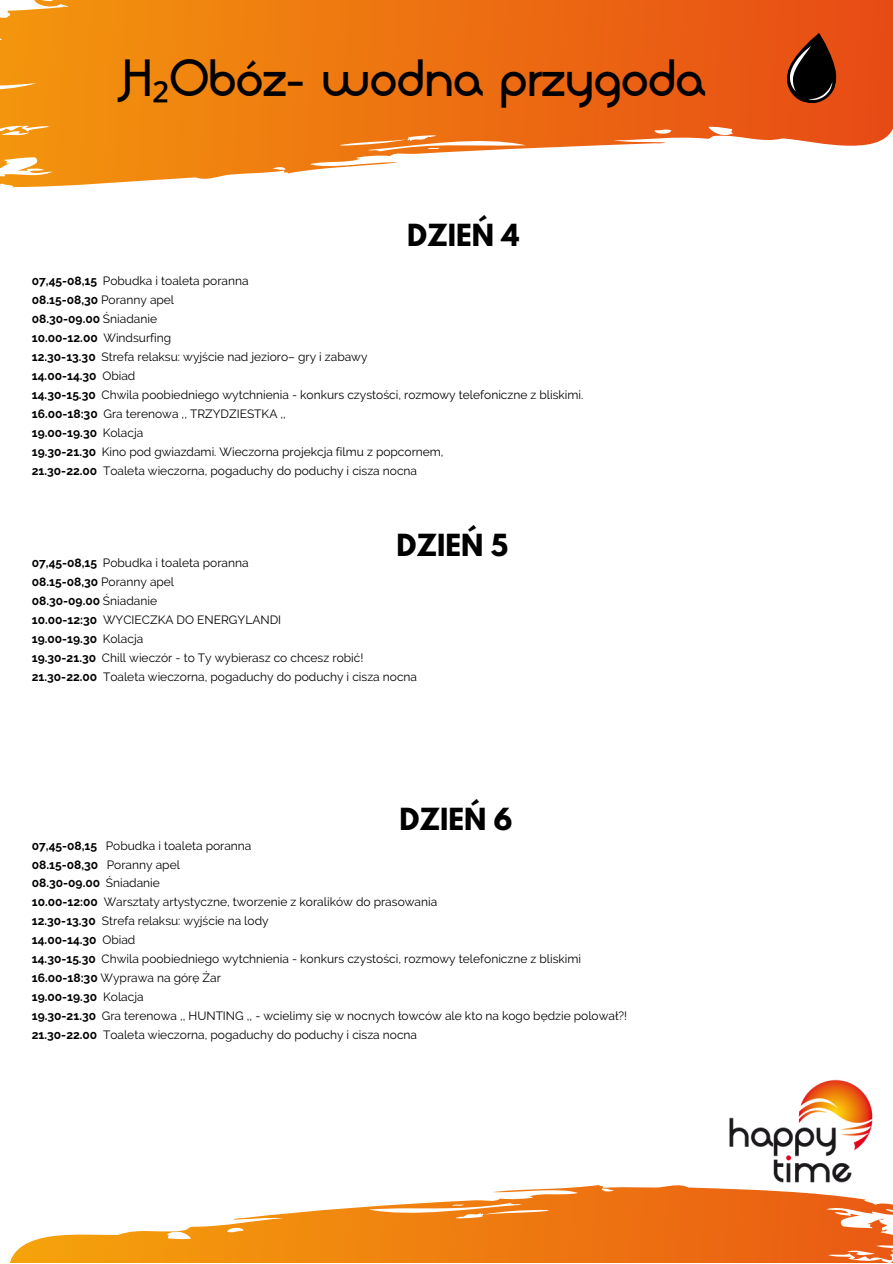
<style>
.page{position:relative;width:893px;height:1264px;background:#fff}
.page>*{position:absolute;margin:0;border:0;box-sizing:border-box;transform-origin:0 0}
.t1{font:700 48.75px "Quadranta";color:#000}
.t2{font:700 27px "League Spartan";color:#000}
.t3{font:12px/19px "Raleway";color:#000}
.s1{font-family:"Noto Sans";font-weight:400}
.s2{font-weight:700}
</style>
<div class="page">
<svg style="left:0;top:0;width:892px;height:188px"></svg>
<img style="left:729px;top:1079px;width:144px;height:103px">
<svg style="left:10px;top:1182px;width:882px;height:80px"></svg>
<svg style="left:783px;top:29px;width:60px;height:78px;background:#7b3113"></svg>
<h1 class="t1" style="left:123px;top:48px;width:583px">H<span class="s1">₂</span>Obóz- wodna przygoda</h1>
<h2 class="t2" style="left:407px;top:222px;width:114px">DZIEŃ 4</h2>
<p class="t3" style="left:32px;top:271px;width:553px"><span class="s2">07,45-08,15</span> Pobudka i toaleta poranna<br><span class="s2">08.15-08,30</span> Poranny apel<br><span class="s2">08.30-09.00</span> Śniadanie<br><span class="s2">10.00-12.00</span> Windsurfing<br><span class="s2">12.30-13.30</span> Strefa relaksu: wyjście nad jezioro– gry i zabawy<br><span class="s2">14.00-14.30</span> Obiad<br><span class="s2">14.30-15.30</span> Chwila poobiedniego wytchnienia - konkurs czystości, rozmowy telefoniczne z bliskimi.<br><span class="s2">16.00-18:30</span> Gra terenowa ,, TRZYDZIESTKA ,,<br><span class="s2">19.00-19.30</span> Kolacja<br><span class="s2">19.30-21.30</span> Kino pod gwiazdami. Wieczorna projekcja filmu z popcornem,<br><span class="s2">21.30-22.00</span> Toaleta wieczorna, pogaduchy do poduchy i cisza nocna</p>
<h2 class="t2" style="left:396px;top:532px;width:113px">DZIEŃ 5</h2>
<p class="t3" style="left:32px;top:553px;width:387px"><span class="s2">07,45-08,15</span> Pobudka i toaleta poranna<br><span class="s2">08.15-08,30</span> Poranny apel<br><span class="s2">08.30-09.00</span> Śniadanie<br><span class="s2">10.00-12:30</span> WYCIECZKA DO ENERGYLANDI<br><span class="s2">19.00-19.30</span> Kolacja<br><span class="s2">19.30-21.30</span> Chill wieczór - to Ty wybierasz co chcesz robić!<br><span class="s2">21.30-22.00</span> Toaleta wieczorna, pogaduchy do poduchy i cisza nocna</p>
<h2 class="t2" style="left:399px;top:805px;width:114px">DZIEŃ 6</h2>
<p class="t3" style="left:32px;top:835px;width:597px"><span class="s2">07,45-08,15</span> Pobudka i toaleta poranna<br><span class="s2">08.15-08,30</span> Poranny apel<br><span class="s2">08.30-09.00</span> Śniadanie<br><span class="s2">10.00-12:00</span> Warsztaty artystyczne, tworzenie z koralików do prasowania<br><span class="s2">12.30-13.30</span> Strefa relaksu: wyjście na lody<br><span class="s2">14.00-14.30</span> Obiad<br><span class="s2">14.30-15.30</span> Chwila poobiedniego wytchnienia - konkurs czystości, rozmowy telefoniczne z bliskimi <span class="s2">16.00-18:30</span> Wyprawa na górę Żar<br><span class="s2">19.00-19.30</span> Kolacja<br><span class="s2">19.30-21.30</span> Gra terenowa ,, HUNTING ,, - wcielimy się w nocnych łowców ale kto na kogo będzie polował?!<br><span class="s2">21.30-22.00</span> Toaleta wieczorna, pogaduchy do poduchy i cisza nocna</p>
</div>
